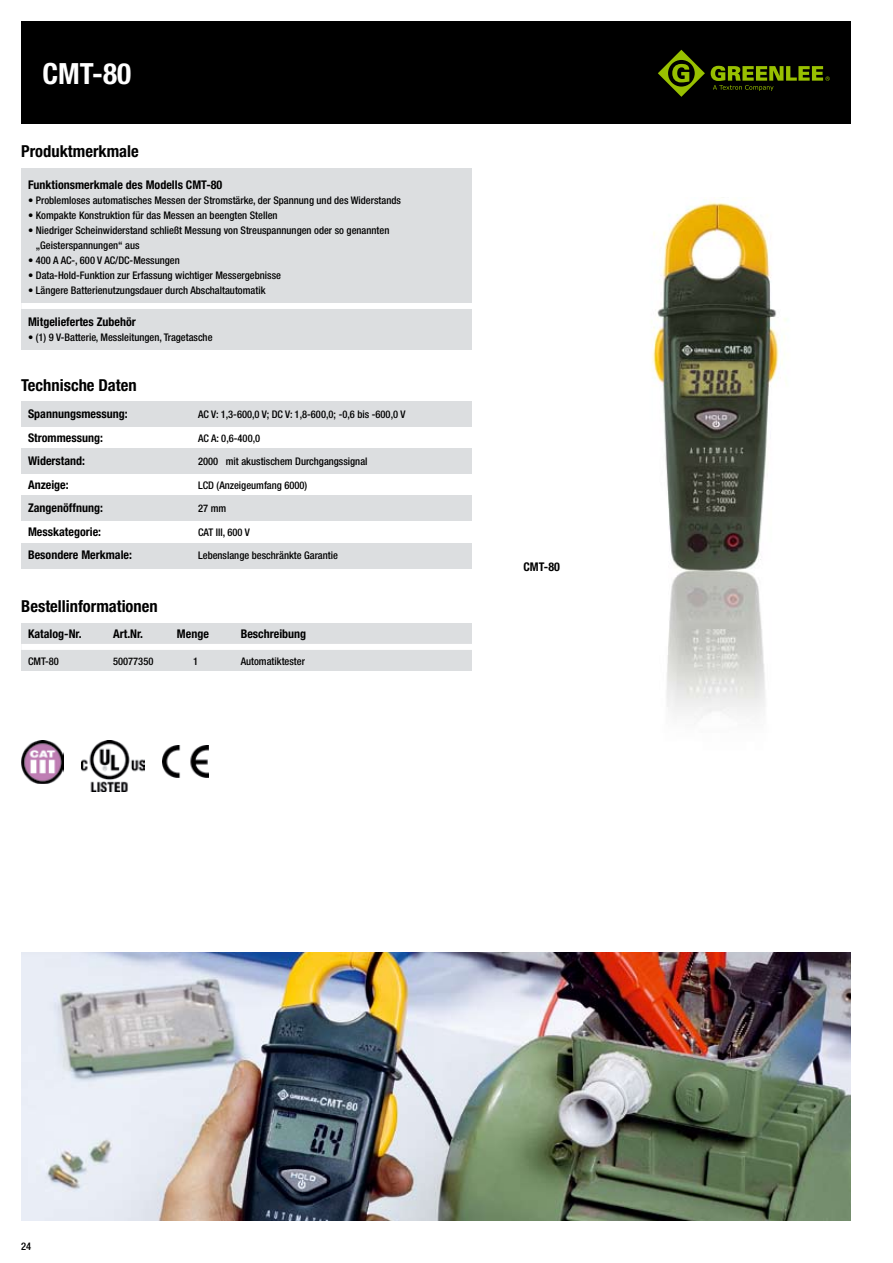
<style>
.page{position:relative;width:893px;height:1263px;background:#fff}
.page>*{position:absolute;margin:0;border:0;box-sizing:border-box;transform-origin:0 0}
.t1{font:700 condensed 29.25px "Helvetica Neue LT";color:#fff}
.t2{font:700 condensed 16.5px "Helvetica Neue LT";color:#000}
.t3{font:700 condensed 12px "Helvetica Neue LT";color:#000}
.t4{font:500 condensed 10.5px/15px "Helvetica Neue LT";color:#000}
</style>
<div class="page">
<div style="left:21px;top:543px;width:451px;height:26px;background:#dcdee0"></div>
<img style="left:651px;top:197px;width:136px;height:521px">
<div style="left:21px;top:623px;width:451px;height:48px;background:#dcdee0"></div>
<div style="left:21px;top:644px;width:451px;height:6px;background:#fff"></div>
<img style="left:21px;top:741px;width:43px;height:42px">
<img style="left:82px;top:740px;width:63px;height:51px">
<img style="left:162px;top:745px;width:46px;height:32px">
<div style="left:21px;top:168px;width:451px;height:182px;background:#dcdee0"></div>
<div style="left:21px;top:303px;width:451px;height:6px;background:#fff"></div>
<div style="left:21px;top:496px;width:451px;height:25px;background:#dcdee0"></div>
<div style="left:21px;top:448px;width:451px;height:25px;background:#dcdee0"></div>
<div style="left:21px;top:401px;width:451px;height:25px;background:#dcdee0"></div>
<img style="left:21px;top:952px;width:829px;height:268px">
<div style="left:21px;top:21px;width:829px;height:102px;background:#000"></div>
<svg style="left:658px;top:50px;width:47px;height:47px"></svg>
<svg style="left:711px;top:66px;width:119px;height:25px"></svg>
<h1 class="t1" style="left:43px;top:56px;width:90px">CMT-80</h1>
<h2 class="t2" style="left:21px;top:141px;width:119px">Produktmerkmale</h2>
<p class="t3" style="left:28px;top:177px;width:196px">Funktionsmerkmale des Modells CMT-80</p>
<p class="t4" style="left:28px;top:192px;width:374px">• Problemloses automatisches Messen der Stromstärke, der Spannung und des Widerstands</p>
<p class="t4" style="left:28px;top:207px;width:251px">• Kompakte Konstruktion für das Messen an beengten Stellen</p>
<p class="t4" style="left:36px;top:222px;width:355px;text-indent:-8px">• Niedriger Scheinwiderstand schließt Messung von Streuspannungen oder so genannten „Geisterspannungen“ aus</p>
<p class="t4" style="left:28px;top:252px;width:153px">• 400 A AC-, 600 V AC/DC-Messungen</p>
<p class="t4" style="left:28px;top:267px;width:254px">• Data-Hold-Funktion zur Erfassung wichtiger Messergebnisse</p>
<p class="t4" style="left:28px;top:282px;width:239px">• Längere Batterienutzungsdauer durch Abschaltautomatik</p>
<p class="t3" style="left:28px;top:314px;width:109px">Mitgeliefertes Zubehör</p>
<p class="t4" style="left:28px;top:329px;width:186px">• (1 ) 9 V-Batterie, Messleitungen, Tragetasche</p>
<h2 class="t2" style="left:21px;top:375px;width:117px">Technische Daten</h2>
<p class="t3" style="left:28px;top:407px;width:101px">Spannungsmessung:</p>
<p class="t4" style="left:198px;top:407px;width:209px">AC V: 1 ,3-600,0 V; DC V: 1 ,8-600,0; -0,6 bis -600,0 V</p>
<p class="t3" style="left:28px;top:430px;width:76px">Strommessung:</p>
<p class="t4" style="left:198px;top:430px;width:64px">AC A: 0,6-400,0</p>
<p class="t3" style="left:28px;top:454px;width:59px">Widerstand:</p>
<p class="t4" style="left:198px;top:454px;width:171px">2000 mit akustischem Durchgangssignal</p>
<p class="t3" style="left:28px;top:477px;width:42px">Anzeige:</p>
<p class="t4" style="left:198px;top:477px;width:111px">LCD (Anzeigeumfang 6000)</p>
<p class="t3" style="left:28px;top:501px;width:76px">Zangenöffnung:</p>
<p class="t4" style="left:198px;top:501px;width:30px">27 mm</p>
<p class="t3" style="left:28px;top:524px;width:75px">Messkategorie:</p>
<p class="t4" style="left:198px;top:525px;width:53px">CAT III, 600 V</p>
<p class="t3" style="left:28px;top:548px;width:105px">Besondere Merkmale:</p>
<p class="t4" style="left:198px;top:548px;width:141px">Lebenslange beschränkte Garantie</p>
<h2 class="t2" style="left:21px;top:597px;width:138px">Bestellinformationen</h2>
<p class="t3" style="left:28px;top:626px;width:74px">Katalog-Nr. A</p>
<p class="t3" style="left:120px;top:626px;width:25px">rt.Nr.</p>
<p class="t3" style="left:177px;top:626px;width:52px">Menge B</p>
<p class="t3" style="left:247px;top:626px;width:60px">eschreibung</p>
<p class="t4" style="left:28px;top:654px;width:32px">CMT-80</p>
<p class="t4" style="left:113px;top:654px;width:21px">5007735</p>
<p class="t4" style="left:148px;top:654px;width:7px">0</p>
<p class="t4" style="left:193px;top:654px;width:4px">1</p>
<p class="t4" style="left:241px;top:654px;width:66px">Automatiktester</p>
<p class="t3" style="left:523px;top:559px;width:38px">CMT-80</p>
<p class="t4" style="left:21px;top:1238px;width:6px">24</p>
</div>
